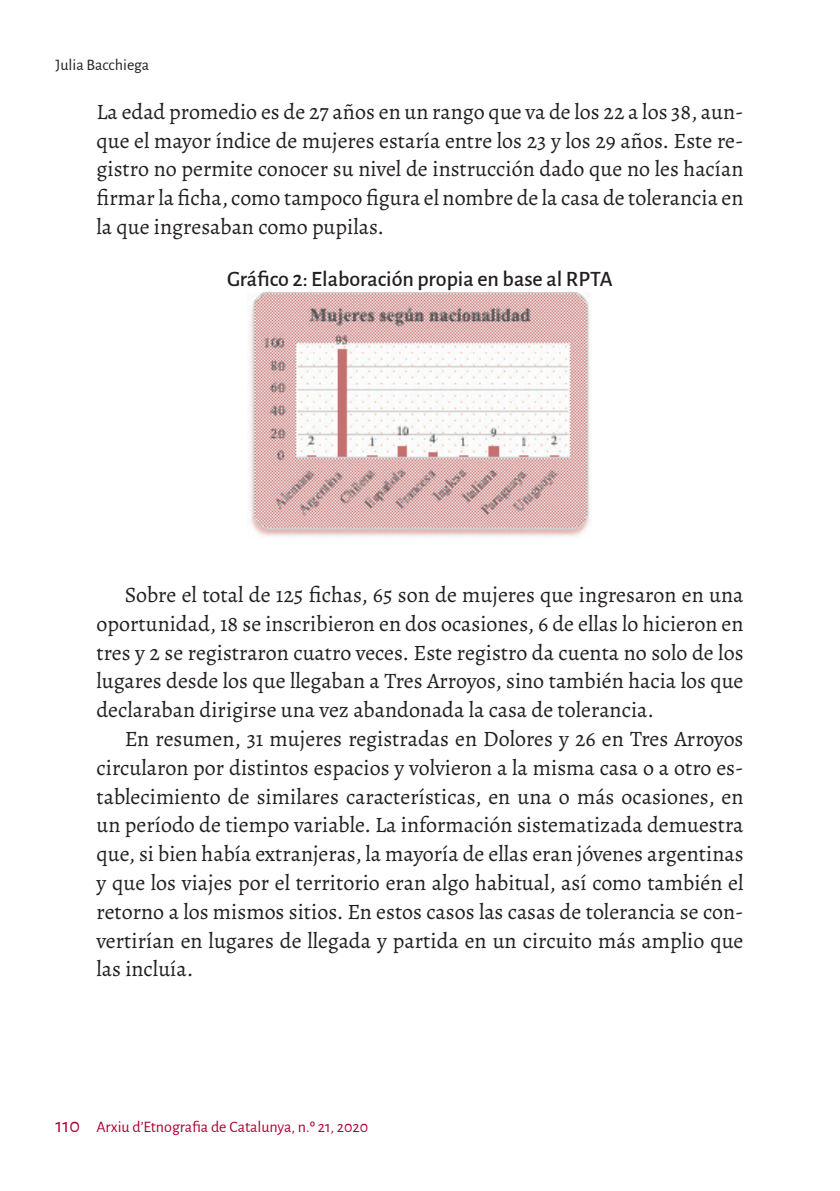
<style>
.page{position:relative;width:840px;height:1191px;background:#fff}
.page>*{position:absolute;margin:0;border:0;box-sizing:border-box;transform-origin:0 0}
.t1{font:22px/28.8px "Alegreya";color:#231f20;text-align:justify}
.t2{font:500 22px "Alegreya Sans";color:#231f20}
.t3{font:16px "Alegreya Sans";color:#ab0333}
.t4{font:16px "Alegreya Sans";color:#231f20}
.s1{font-size:20px}
</style>
<div class="page">
<img style="left:247px;top:292px;width:344px;height:246px">
<p class="t4" style="left:56px;top:53px;width:95px">Julia Bacchiega</p>
<p class="t1" style="left:96px;top:97px;width:648px">La edad promedio es de 27 años en un rango que va de los 22 a los 38, aun&shy;que el mayor índice de mujeres estaría entre los 23 y los 29 años. Este re&shy;gistro no permite conocer su nivel de instrucción dado que no les hacían firmar la ficha, como tampoco figura el nombre de la casa de tolerancia en la que ingresaban como pupilas.</p>
<p class="t2" style="left:227px;top:263px;width:387px">Gráfico 2: Elaboración propia en base al RPTA</p>
<p class="t1" style="left:96px;top:580px;width:648px;text-indent:28px">Sobre el total de 125 fichas, 65 son de mujeres que ingresaron en una oportunidad, 18 se inscribieron en dos ocasiones, 6 de ellas lo hicieron en tres y 2 se registraron cuatro veces. Este registro da cuenta no solo de los lugares desde los que llegaban a Tres Arroyos, sino también hacia los que declaraban dirigirse una vez abandonada la casa de tolerancia.</p>
<p class="t1" style="left:96px;top:724px;width:648px;text-indent:28px">En resumen, 31 mujeres registradas en Dolores y 26 en Tres Arroyos circularon por distintos espacios y volvieron a la misma casa o a otro es&shy;tablecimiento de similares características, en una o más ocasiones, en un período de tiempo variable. La información sistematizada demuestra que, si bien había extranjeras, la mayoría de ellas eran jóvenes argentinas y que los viajes por el territorio eran algo habitual, así como también el retorno a los mismos sitios. En estos casos las casas de tolerancia se con&shy;vertirían en lugares de llegada y partida en un circuito más amplio que las incluía.</p>
<p class="t3" style="left:56px;top:1116px;width:314px"><span class="s1">110</span> Arxiu d’Etnografia de Catalunya, n.º 21, 2020</p>
</div>
